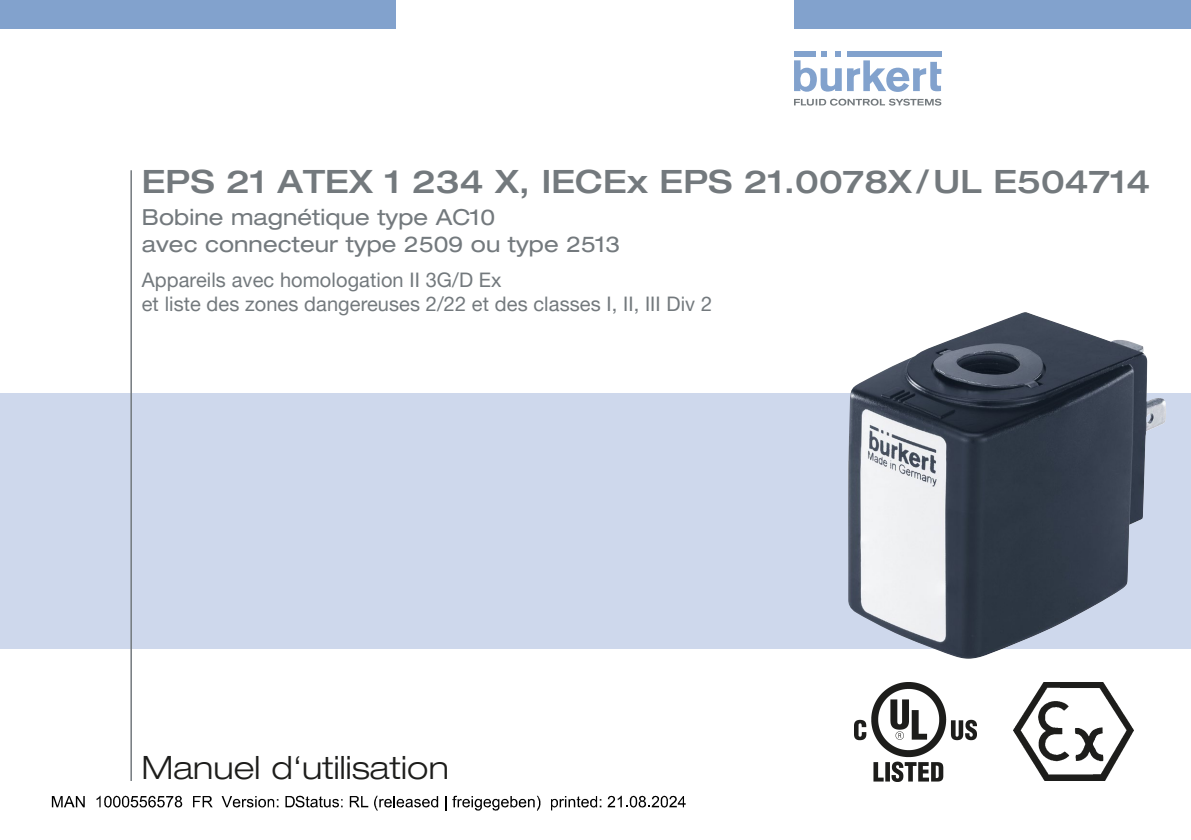
<style>
.page{position:relative;width:1191px;height:840px;background:#fff}
.page>*{position:absolute;margin:0;border:0;box-sizing:border-box;transform-origin:0 0}
.t1{font:500 expanded 32px "Helvetica Neue LTW1 G";letter-spacing:.005em;color:#73797d}
.t2{font:300 expanded 32px "Helvetica Neue LTW1 G";letter-spacing:.005em;color:#1d1d1b}
.t3{font:expanded 22px/26.4px "Helvetica Neue LTW1 G";letter-spacing:.005em;color:#73797d}
.t4{font:20px/24px "Helvetica Neue LTW1 G";letter-spacing:.005em;color:#73797d}
</style>
<div class="page">
<div style="left:0;top:393px;width:1191px;height:255px;background:#ced8ec"></div>
<div style="left:0;top:0;width:396px;height:28px;background:#82a2cd"></div>
<div style="left:794px;top:0;width:397px;height:28px;background:#82a2cd"></div>
<hr style="left:130px;top:170px;width:2px;height:610px;background:#73797d">
<svg style="left:847px;top:60px;width:94px;height:32px"></svg>
<svg style="left:794px;top:51px;width:47px;height:41px"></svg>
<div style="left:847px;top:51px;width:94px;height:6px;background:#82a2cd"></div>
<svg style="left:794px;top:99px;width:147px;height:7px"></svg>
<img style="left:848px;top:312px;width:318px;height:346px">
<img style="left:1013px;top:682px;width:120px;height:98px">
<img style="left:855px;top:682px;width:121px;height:98px">
<svg style="left:52px;top:796px;width:33px;height:10px"></svg>
<svg style="left:96px;top:795px;width:86px;height:12px"></svg>
<svg style="left:193px;top:796px;width:19px;height:10px"></svg>
<svg style="left:222px;top:796px;width:56px;height:11px"></svg>
<svg style="left:285px;top:795px;width:57px;height:12px"></svg>
<svg style="left:350px;top:796px;width:18px;height:10px"></svg>
<svg style="left:374px;top:795px;width:64px;height:15px"></svg>
<svg style="left:445px;top:796px;width:1px;height:14px"></svg>
<svg style="left:452px;top:795px;width:88px;height:15px"></svg>
<svg style="left:551px;top:796px;width:50px;height:14px"></svg>
<svg style="left:607px;top:795px;width:78px;height:12px"></svg>
<h1 class="t1" style="left:142px;top:161px;width:1009px">EPS 21 ATEX 1 234 X, IECEx EPS 21.0078X/UL E504714</h1>
<p class="t3" style="left:142px;top:203px;width:480px">Bobine magnétique type AC10<br>avec connecteur type 2509 ou type 2513</p>
<p class="t4" style="left:142px;top:267px;width:572px">Appareils avec homologation II 3G/D Ex<br>et liste des zones dangereuses 2/22 et des classes I, II, III Div 2</p>
<h1 class="t2" style="left:142px;top:747px;width:308px">Manuel d‘utilisation</h1>
</div>
